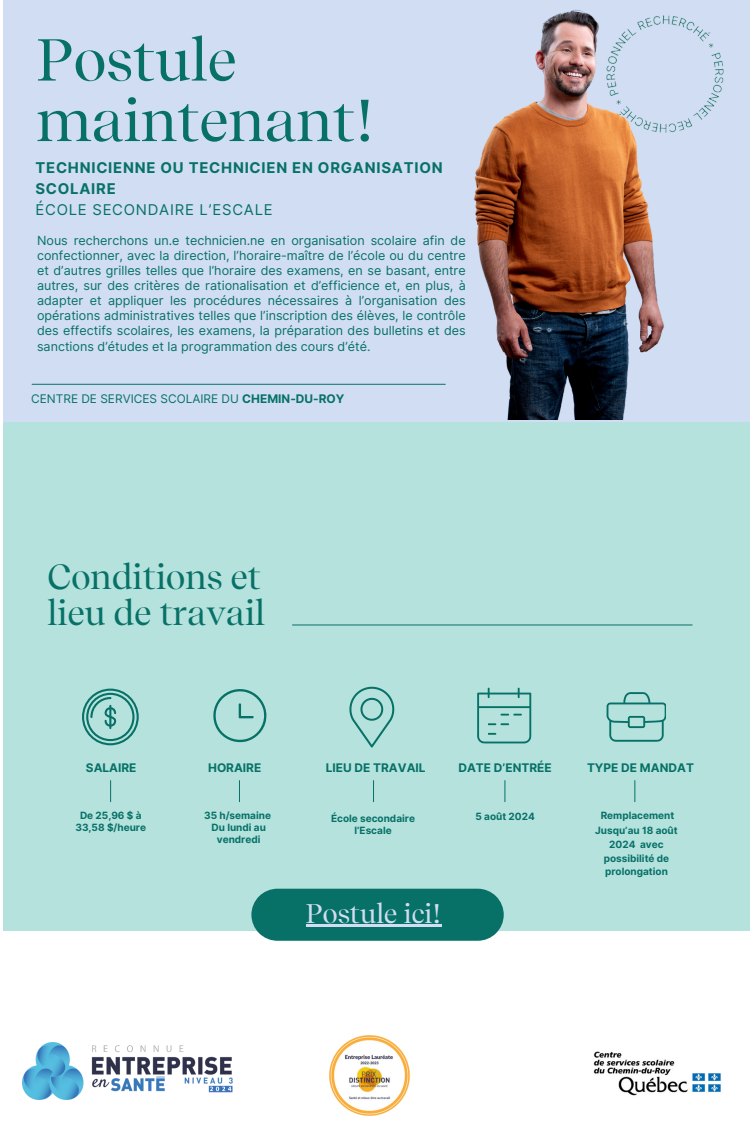
<style>
.page{position:relative;width:750px;height:1133px;background:#fff}
.page>*{position:absolute;margin:0;border:0;box-sizing:border-box;transform-origin:0 0}
.t1{font:58.94px/60.5px "Recife Display";color:#077167}
.t2{font:34.75px/35.6px "Recife Display";color:#077167}
.t3{font:26.94px "Recife Display";color:#d0ddf3}
.t4{font:700 14.81px/20.8px "Inter";letter-spacing:.05em;color:#077167}
.t5{font:12.56px/15px "Inter";color:#077167;text-align:justify}
.t6{font:700 11.88px "Inter";color:#077167}
.t7{font:11.88px "Inter";color:#077167}
.t8{font:700 10px/11.8px "Inter";color:#077167;text-align:center}
.s1{font-weight:400}
.s2{font-weight:700}
</style>
<div class="page">
<div style="left:2px;top:421px;width:748px;height:510px;background:#b5e2dd"></div>
<div style="left:3px;top:0;width:747px;height:421px;background:#d0ddf3"></div>
<img style="left:593px;top:1051px;width:128px;height:45px">
<svg style="left:213px;top:689px;width:54px;height:54px"></svg>
<hr style="left:32px;top:384px;width:414px;height:1px;background:#077167">
<div style="left:251px;top:888px;width:253px;height:52px;background:#077167"></div>
<svg style="left:477px;top:687px;width:55px;height:57px"></svg>
<hr style="left:292px;top:624px;width:400px;height:1px;background:#077167">
<img style="left:329px;top:1035px;width:81px;height:81px">
<img style="left:401px;top:9px;width:263px;height:410px">
<svg style="left:82px;top:688px;width:57px;height:57px"></svg>
<svg style="left:349px;top:686px;width:45px;height:61px"></svg>
<svg style="left:606px;top:692px;width:60px;height:49px"></svg>
<img style="left:596px;top:11px;width:128px;height:127px">
<svg style="left:110px;top:780px;width:1px;height:22px"></svg>
<svg style="left:239px;top:780px;width:1px;height:22px"></svg>
<svg style="left:373px;top:780px;width:1px;height:22px"></svg>
<svg style="left:504px;top:780px;width:1px;height:22px"></svg>
<svg style="left:634px;top:780px;width:1px;height:22px"></svg>
<img style="left:23px;top:1042px;width:210px;height:57px">
<hr style="left:306px;top:924px;width:135px;height:3px;background:#d0ddf3">
<p class="t1" style="left:36px;top:29px;width:339px">Postule maintenant!</p>
<h5 class="t4" style="left:35px;top:158px;width:409px">TECHNICIENNE OU TECHNICIEN EN ORGANISATION<br>SCOLAIRE<br><span class="s1">ÉCOLE SECONDAIRE L’ESCALE</span></h5>
<p class="t5" style="left:37px;top:233px;width:430px">Nous recherchons un.e technicien.ne en organisation scolaire afin de confectionner, avec la direction, l’horaire-maître de l’école ou du centre et d’autres grilles telles que l’horaire des examens, en se basant, entre autres, sur des critères de rationalisation et d’efficience et, en plus, à adapter et appliquer les procédures nécessaires à l’organisation des opérations administratives telles que l’inscription des élèves, le contrôle des effectifs scolaires, les examens, la préparation des bulletins et des sanctions d’études et la programmation des cours d’été.</p>
<h6 class="t7" style="left:31px;top:392px;width:315px">CENTRE DE SERVICES SCOLAIRE DU <span class="s2">CHEMIN-DU-ROY</span></h6>
<h5 class="t2" style="left:47px;top:559px;width:219px">Conditions et lieu de travail</h5>
<p class="t6" style="left:86px;top:760px;width:52px">SALAIRE</p>
<p class="t6" style="left:208px;top:760px;width:55px">HORAIRE</p>
<h2 class="t6" style="left:326px;top:760px;width:101px">LIEU DE TRAVAIL</h2>
<p class="t6" style="left:458px;top:760px;width:95px">DATE D’ENTRÉE</p>
<h5 class="t6" style="left:587px;top:760px;width:108px">TYPE DE MANDAT</h5>
<p class="t8" style="left:75px;top:809px;width:72px">De 25,96 $ à<br>33,58 $/heure</p>
<p class="t8" style="left:204px;top:810px;width:68px">35 h/semaine</p>
<h5 class="t8" style="left:212px;top:821px;width:56px">Du lundi au vendredi</h5>
<p class="t8" style="left:331px;top:812px;width:86px">École secondaire l’Escale</p>
<p class="t8" style="left:476px;top:810px;width:61px">5 août 2024</p>
<p class="t8" style="left:601px;top:809px;width:75px">Remplacement</p>
<p class="t8" style="left:595px;top:824px;width:84px;line-height:13.6px">Jusqu’au 18 août<br>2024 avec possibilité de prolongation</p>
<p class="t3" style="left:306px;top:897px;width:137px">Postule ici!</p>
</div>
